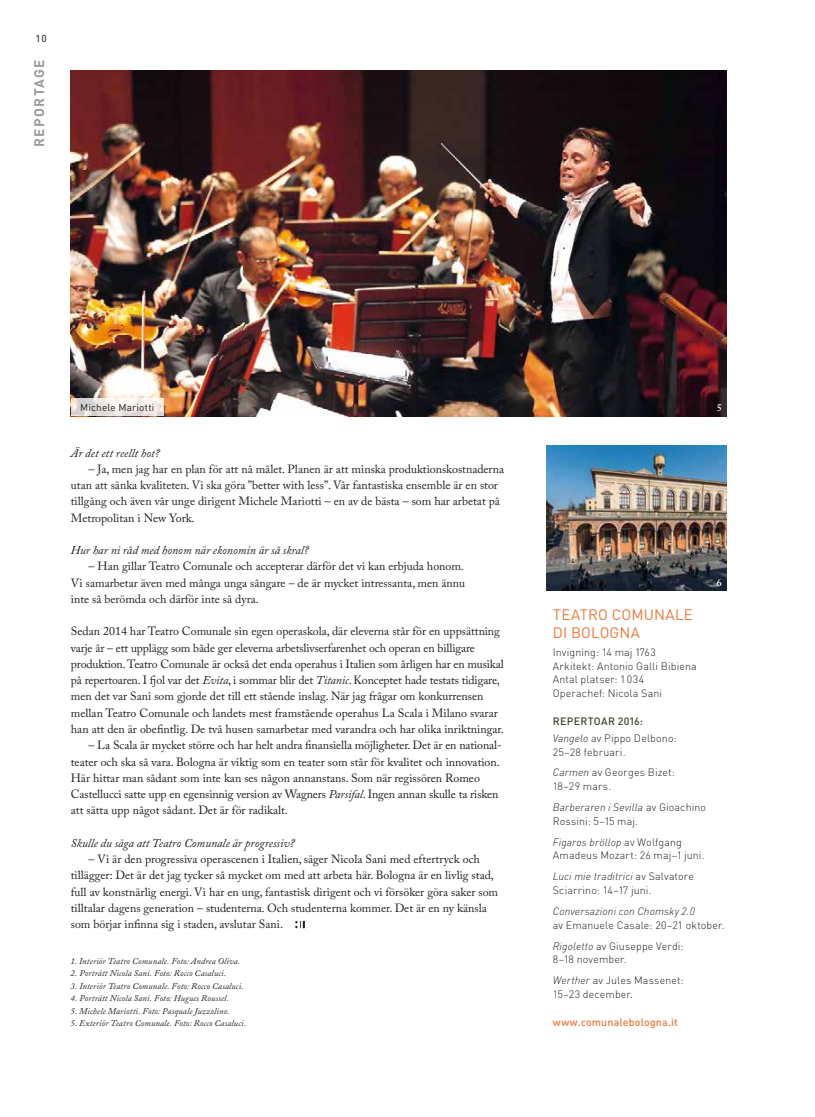
<style>
.page{position:relative;width:815px;height:1117px;background:#fff}
.page>*{position:absolute;margin:0;border:0;box-sizing:border-box;transform-origin:0 0}
.t1{font:15px/18px "DINOT";letter-spacing:.01em;color:#ea7839}
.t2{font:700 13.75px "DINOT";letter-spacing:.09em;color:#999b9b}
.t3{font:11.88px/16.2px "Adobe Caslon Pro";color:#221e1c}
.t4{font:italic 11.88px "Adobe Caslon Pro";color:#221e1c}
.t5{font:300 10.62px/20.9px "DINOT";letter-spacing:.015em;color:#221e1c}
.t6{font:italic 300 10.62px "DINOT";letter-spacing:.01em;color:#221e1c}
.t7{font:500 10.62px "DINOT";letter-spacing:.015em;color:#ea7839}
.t8{font:10px "DINOT";letter-spacing:.015em;color:#221e1c}
.t9{font:600 10px "Adobe Caslon Pro";color:#fff}
.t10{font:500 10px "DINOT";color:#424140}
.t11{font:italic 8.75px "Adobe Caslon Pro";letter-spacing:.015em;color:#221e1c}
.s1{font-style:italic}
.s2{font-weight:500;color:#394a2f}
</style>
<div class="page">
<svg style="left:295px;top:920px;width:10px;height:7px"></svg>
<img style="left:547px;top:445px;width:179px;height:145px">
<img style="left:71px;top:71px;width:655px;height:345px">
<svg style="left:71px;top:398px;width:93px;height:18px"></svg>
<p class="t10" style="left:35px;top:32px;width:13px">10</p>
<p class="t2" style="left:30px;top:147px;width:89px;rotate:-90deg">REPORTAGE</p>
<p class="t8" style="left:80px;top:401px;width:76px">Michele Mariotti</p>
<p class="t9" style="left:717px;top:401px;width:6px">5</p>
<p class="t4" style="left:71px;top:445px;width:91px">Är det ett reellt hot?</p>
<p class="t3" style="left:71px;top:460px;width:435px;text-indent:18px">– Ja, men jag har en plan för att nå målet. Planen är att minska produktionskostnaderna utan att sänka kvaliteten. Vi ska göra ”better with less”. Vår fantastiska ensemble är en stor tillgång och även vår unge dirigent Michele Mariotti – en av de bästa – som har arbetat på Metropolitan i New York.</p>
<p class="t4" style="left:71px;top:543px;width:240px">Hur har ni råd med honom när ekonomin är så skral?</p>
<p class="t3" style="left:71px;top:558px;width:396px;text-align:justify;text-indent:18px">– Han gillar Teatro Comunale och accepterar därför det vi kan erbjuda honom.<br>Vi samarbetar även med många unga sångare – de är mycket intressanta, men ännu inte så berömda och därför inte så dyra.</p>
<p class="t3" style="left:71px;top:623px;width:435px">Sedan 2014 har Teatro Comunale sin egen operaskola, där eleverna står för en uppsättning varje år – ett upplägg som både ger eleverna arbetslivserfarenhet och operan en billigare produktion. Teatro Comunale är också det enda operahus i Italien som årligen har en musikal på repertoaren. I fjol var det <span class="s1">Evita</span>, i sommar blir det <span class="s1">Titanic</span>. Konceptet hade testats tidigare, men det var Sani som gjorde det till ett stående inslag. När jag frågar om konkurrensen mellan Teatro Comunale och landets mest framstående operahus La Scala i Milano svarar han att den är obefintlig. De två husen samarbetar med varandra och har olika inriktningar.</p>
<p class="t3" style="left:71px;top:736px;width:432px;text-indent:18px">– La Scala är mycket större och har helt andra finansiella möjligheter. Det är en national&shy;teater och ska så vara. Bologna är viktig som en teater som står för kvalitet och innovation.<br>Här hittar man sådant som inte kan ses någon annanstans. Som när regissören Romeo Castellucci satte upp en egensinnig version av Wagners <span class="s1">Parsifal</span>. Ingen annan skulle ta risken att sätta upp något sådant. Det är för radikalt.</p>
<p class="t4" style="left:71px;top:835px;width:225px">Skulle du säga att Teatro Comunale är progressiv?</p>
<p class="t3" style="left:71px;top:850px;width:429px;text-indent:18px">– Vi är den progressiva operascenen i Italien, säger Nicola Sani med eftertryck och tillägger: Det är det jag tycker så mycket om med att arbeta här. Bologna är en livlig stad, full av konstnärlig energi. Vi har en ung, fantastisk dirigent och vi försöker göra saker som tilltalar dagens generation – studenterna. Och studenterna kommer. Det är en ny känsla som börjar infinna sig i staden, avslutar Sani.</p>
<p class="t11" style="left:71px;top:955px;width:171px">1. Interiör Teatro Comunale. Foto: Andrea Oliva.</p>
<p class="t11" style="left:71px;top:967px;width:157px">2. Porträtt Nicola Sani. Foto: Rocco Casaluci.</p>
<p class="t11" style="left:71px;top:980px;width:175px">3. Interiör Teatro Comunale. Foto: Rocco Casaluci.</p>
<p class="t11" style="left:71px;top:992px;width:160px">4. Porträtt Nicola Sani. Foto: Hugues Roussel.</p>
<p class="t11" style="left:71px;top:1005px;width:160px">5. Michele Mariotti. Foto: Pasquale Juzzolino.</p>
<p class="t11" style="left:71px;top:1017px;width:177px">5. Exteriör Teatro Comunale. Foto: Rocco Casaluci.</p>
<p class="t9" style="left:717px;top:577px;width:6px">6</p>
<p class="t1" style="left:553px;top:605px;width:142px">TEATRO COMUNALE<br>DI BOLOGNA</p>
<p class="t5" style="left:553px;top:644px;width:145px;line-height:13.8px">Invigning: 14 maj 1763<br>Arkitekt: Antonio Galli Bibiena<br>Antal platser: 1 034<br>Operachef: Nicola Sani</p>
<p class="t5" style="left:553px;top:711px;width:125px;line-height:17.2px"><span class="s2">REPERTOAR 2016:<br></span><span class="s1">Vangelo</span> av Pippo Delbono:</p>
<p class="t5" style="left:553px;top:741px;width:124px">25–28 februari.<br><span class="s1">Carmen</span> av Georges Bizet:</p>
<p class="t5" style="left:553px;top:775px;width:155px">18–29 mars.<br><span class="s1">Barberaren i Sevilla</span> av Gioachino</p>
<p class="t5" style="left:553px;top:810px;width:131px">Rossini: 5–15 maj.<br><span class="s1">Figaros bröllop</span> av Wolfgang</p>
<p class="t5" style="left:553px;top:844px;width:153px">Amadeus Mozart: 26 maj–1 juni.<br><span class="s1">Luci mie traditrici</span> av Salvatore</p>
<p class="t5" style="left:553px;top:879px;width:100px">Sciarrino: 14–17 juni.</p>
<p class="t6" style="left:553px;top:904px;width:144px">Conversazioni con Chomsky 2.0</p>
<p class="t5" style="left:553px;top:914px;width:173px">av Emanuele Casale: 20–21 oktober.<br><span class="s1">Rigoletto</span> av Giuseppe Verdi:</p>
<p class="t5" style="left:553px;top:948px;width:132px">8–18 november.<br><span class="s1">Werther</span> av Jules Massenet:</p>
<p class="t5" style="left:553px;top:983px;width:82px">15–23 december.</p>
<p class="t7" style="left:553px;top:1014px;width:126px">www.comunalebologna.it</p>
</div>
